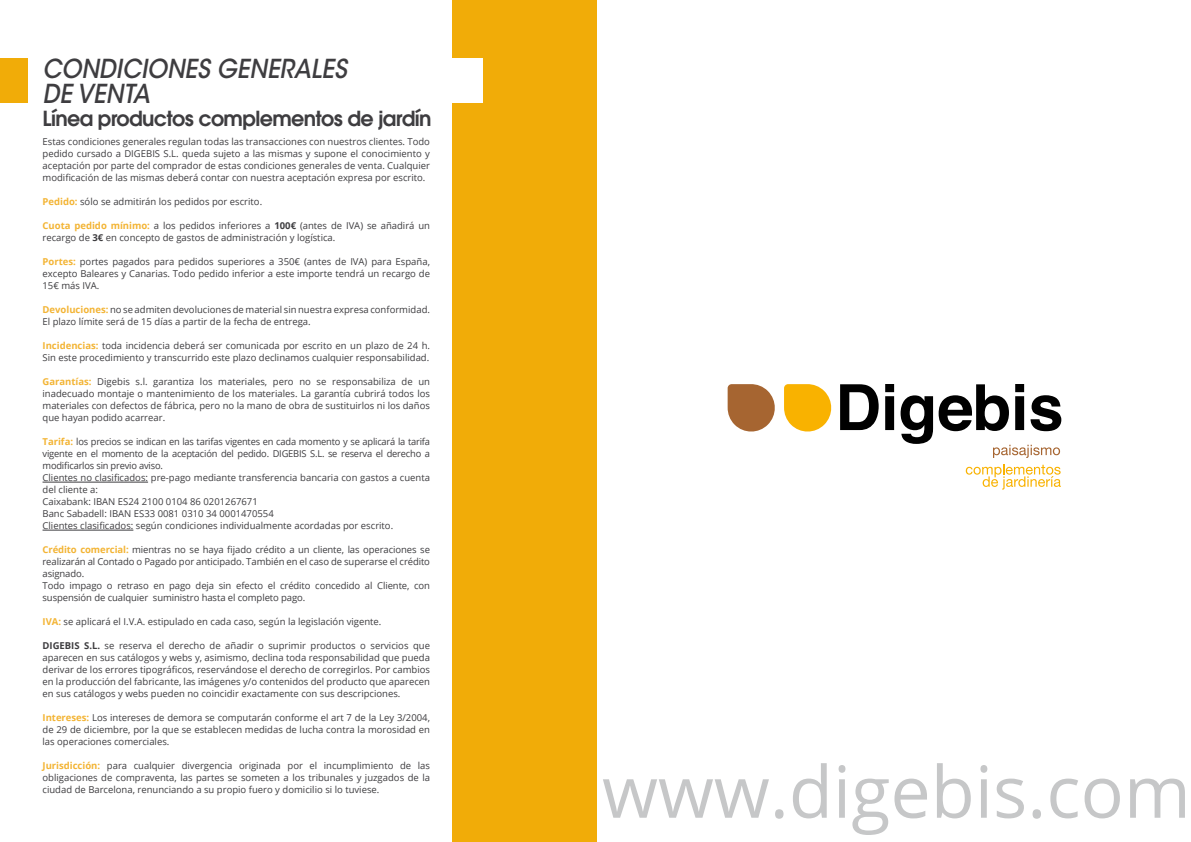
<style>
.page{position:relative;width:1191px;height:842px;background:#fff}
.page>*{position:absolute;margin:0;border:0;box-sizing:border-box;transform-origin:0 0}
.t1{font:71.8px "Open Sans";color:#c6c7c8}
.t2{font:italic 500 26px/25px "ITC Avant Garde Std";color:#3e3d40;scale:.9 1}
.t3{font:600 20.7px "Avant Garde";letter-spacing:-.03em;color:#3e3d40}
.t4{font:9.5px/12px "Open Sans";color:#3e3d40;text-align:justify}
.s1{font-weight:700;color:#f3b434}
.s2{font-weight:700}
</style>
<div class="page">
<svg style="left:784px;top:384px;width:48px;height:48px"></svg>
<svg style="left:727px;top:384px;width:48px;height:48px"></svg>
<svg style="left:840px;top:384px;width:38px;height:46px"></svg>
<svg style="left:885px;top:384px;width:9px;height:46px"></svg>
<svg style="left:965px;top:464px;width:95px;height:26px"></svg>
<svg style="left:900px;top:384px;width:161px;height:74px"></svg>
<div style="left:452px;top:0;width:145px;height:842px;background:#f1ac08"></div>
<div style="left:0;top:58px;width:27px;height:45px;background:#f1ac08"></div>
<div style="left:438px;top:58px;width:44px;height:45px;background:#fff"></div>
<hr style="left:43px;top:482px;width:105px;height:1px;background:#3e3d40">
<hr style="left:43px;top:530px;width:90px;height:1px;background:#3e3d40">
<h2 class="t2" style="left:43px;top:56px;width:340px">CONDICIONES GENERALES<br>DE VENTA</h2>
<h3 class="t3" style="left:43px;top:105px;width:390px">Línea productos complementos de jardín</h3>
<p class="t4" style="left:43px;top:136px;width:389px">Estas condiciones generales regulan todas las transacciones con nuestros clientes. Todo pedido cursado a DIGEBIS S.L. queda sujeto a las mismas y supone el conocimiento y aceptación por parte del comprador de estas condiciones generales de venta. Cualquier modificación de las mismas deberá contar con nuestra aceptación expresa por escrito.</p>
<p class="t4" style="left:43px;top:196px;width:221px"><span class="s1">Pedido:</span> sólo se admitirán los pedidos por escrito.</p>
<p class="t4" style="left:43px;top:220px;width:389px"><span class="s1">Cuota pedido mínimo:</span> a los pedidos inferiores a <span class="s2">100€</span> (antes de IVA) se añadirá un recargo de <span class="s2">3€</span> en concepto de gastos de administración y logística.</p>
<p class="t4" style="left:43px;top:256px;width:389px"><span class="s1">Portes:</span> portes pagados para pedidos superiores a 350€ (antes de IVA) para España, excepto Baleares y Canarias. Todo pedido inferior a este importe tendrá un recargo de 15€ más IVA.</p>
<p class="t4" style="left:43px;top:304px;width:389px"><span class="s1">Devoluciones:</span> no se admiten devoluciones de material sin nuestra expresa conformidad.<br>El plazo límite será de 15 días a partir de la fecha de entrega.</p>
<p class="t4" style="left:43px;top:340px;width:389px"><span class="s1">Incidencias:</span> toda incidencia deberá ser comunicada por escrito en un plazo de 24 h.<br>Sin este procedimiento y transcurrido este plazo declinamos cualquier responsabilidad.</p>
<p class="t4" style="left:43px;top:376px;width:389px"><span class="s1">Garantías:</span> Digebis s.l. garantiza los materiales, pero no se responsabiliza de un inadecuado montaje o mantenimiento de los materiales. La garantía cubrirá todos los materiales con defectos de fábrica, pero no la mano de obra de sustituirlos ni los daños que hayan podido acarrear.</p>
<p class="t4" style="left:43px;top:436px;width:389px;text-align:left"><span class="s1">Tarifa:</span> los precios se indican en las tarifas vigentes en cada momento y se aplicará la tarifa vigente en el momento de la aceptación del pedido. DIGEBIS S.L. se reserva el derecho a modificarlos sin previo aviso.<br>Clientes no clasificados: pre-pago mediante transferencia bancaria con gastos a cuenta del cliente a:<br>Caixabank: IBAN ES24 2100 0104 86 0201267671<br>Banc Sabadell: IBAN ES33 0081 0310 34 0001470554<br>Clientes clasificados: según condiciones individualmente acordadas por escrito.</p>
<p class="t4" style="left:43px;top:544px;width:389px;text-align:left"><span class="s1">Crédito comercial:</span> mientras no se haya fijado crédito a un cliente, las operaciones se realizarán al Contado o Pagado por anticipado. También en el caso de superarse el crédito asignado.<br>Todo impago o retraso en pago deja sin efecto el crédito concedido al Cliente, con suspensión de cualquier suministro hasta el completo pago.</p>
<p class="t4" style="left:43px;top:616px;width:340px"><span class="s1">IVA:</span> se aplicará el I.V.A. estipulado en cada caso, según la legislación vigente.</p>
<p class="t4" style="left:43px;top:640px;width:389px"><span class="s2">DIGEBIS S.L.</span> se reserva el derecho de añadir o suprimir productos o servicios que aparecen en sus catálogos y webs y, asimismo, declina toda responsabilidad que pueda derivar de los errores tipográficos, reservándose el derecho de corregirlos. Por cambios en la producción del fabricante, las imágenes y/o contenidos del producto que aparecen en sus catálogos y webs pueden no coincidir exactamente con sus descripciones.</p>
<p class="t4" style="left:43px;top:712px;width:389px"><span class="s1">Intereses:</span> Los intereses de demora se computarán conforme el art 7 de la Ley 3/2004, de 29 de diciembre, por la que se establecen medidas de lucha contra la morosidad en las operaciones comerciales.</p>
<p class="t4" style="left:43px;top:760px;width:389px"><span class="s1">Jurisdicción:</span> para cualquier divergencia originada por el incumplimiento de las obligaciones de compraventa, las partes se someten a los tribunales y juzgados de la ciudad de Barcelona, renunciando a su propio fuero y domicilio si lo tuviese.</p>
<h1 class="t1" style="left:602px;top:742px;width:590px">www.digebis.com</h1>
</div>
